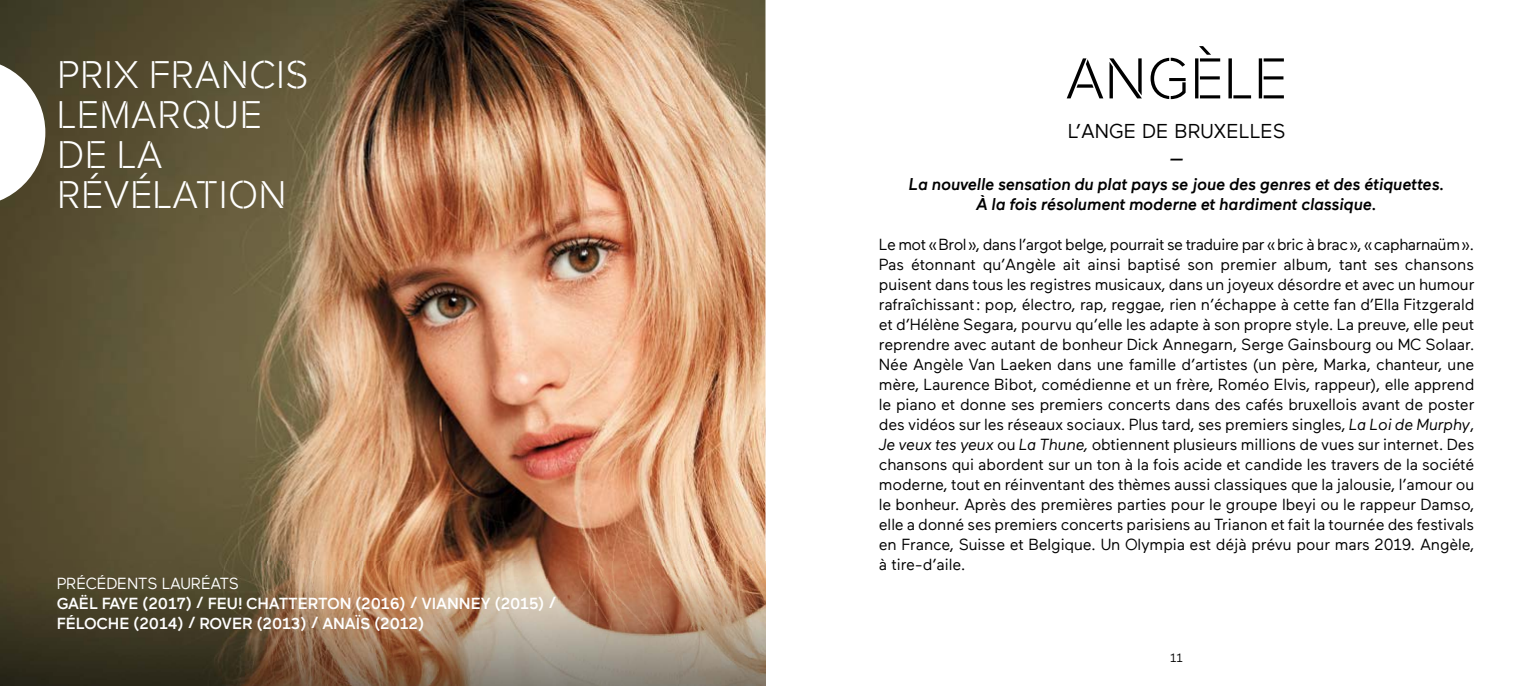
<style>
.page{position:relative;width:1531px;height:686px;background:#fff}
.page>*{position:absolute;margin:0;border:0;box-sizing:border-box;transform-origin:0 0}
.t1{font:60px "Rafale BG";letter-spacing:.01em;color:#000}
.t2{font:40px/40px "Rafale BG";letter-spacing:.01em;color:#fff}
.t3{font:20px "Maax";color:#000}
.t4{font:italic 500 17px/25.6px "Maax";letter-spacing:-.005em;color:#000;text-align:center}
.t5{font:16px/20px "Maax";letter-spacing:-.01em;color:#000;text-align:justify}
.t6{font:500 16px/20px "Maax";letter-spacing:-.01em;color:#fff}
.t7{font:16px "Maax";letter-spacing:-.01em;color:#fff}
.t8{font:12px "Maax";color:#000}
.s1{font-style:italic}
</style>
<div class="page">
<img style="left:0;top:0;width:765px;height:561px">
<svg style="left:0;top:59px;width:45px;height:147px"></svg>
<img style="left:0;top:561px;width:765px;height:125px">
<h2 class="t2" style="left:57px;top:56px;width:253px">PRIX FRANCIS<br>LEMARQUE<br>DE LA<br>RÉVÉLATION</h2>
<p class="t7" style="left:57px;top:575px;width:184px">PRÉCÉDENTS LAURÉATS</p>
<p class="t6" style="left:57px;top:593px;width:501px">GAËL FAYE (2017) / FEU! CHATTERTON (2016) / VIANNEY (2015) /<br>FÉLOCHE (2014) / ROVER (2013) / ANAÏS (2012)</p>
<h1 class="t1" style="left:1066px;top:45px;width:223px">ANGÈLE</h1>
<p class="t3" style="left:1068px;top:121px;width:219px">L’ANGE DE BRUXELLES</p>
<p class="t4" style="left:908px;top:146px;width:538px">—<br>La nouvelle sensation du plat pays se joue des genres et des étiquettes.</p>
<p class="t4" style="left:976px;top:191px;width:402px">À la fois résolument moderne et hardiment classique.</p>
<p class="t5" style="left:879px;top:234px;width:597px">Le mot «Brol», dans l’argot belge, pourrait se traduire par «bric à brac», «capharnaüm».<br>Pas étonnant qu’Angèle ait ainsi baptisé son premier album, tant ses chansons puisent dans tous les registres musicaux, dans un joyeux désordre et avec un humour rafraîchissant: pop, électro, rap, reggae, rien n’échappe à cette fan d’Ella Fitzgerald et d’Hélène Segara, pourvu qu’elle les adapte à son propre style. La preuve, elle peut reprendre avec autant de bonheur Dick Annegarn, Serge Gainsbourg ou MC Solaar.<br>Née Angèle Van Laeken dans une famille d’artistes (un père, Marka, chanteur, une mère, Laurence Bibot, comédienne et un frère, Roméo Elvis, rappeur), elle apprend le piano et donne ses premiers concerts dans des cafés bruxellois avant de poster des vidéos sur les réseaux sociaux. Plus tard, ses premiers singles, <span class="s1">La Loi de Murphy</span>, <span class="s1">Je veux tes yeux</span> ou <span class="s1">La Thune,</span> obtiennent plusieurs millions de vues sur internet. Des chansons qui abordent sur un ton à la fois acide et candide les travers de la société moderne, tout en réinventant des thèmes aussi classiques que la jalousie, l’amour ou le bonheur. Après des premières parties pour le groupe Ibeyi ou le rappeur Damso, elle a donné ses premiers concerts parisiens au Trianon et fait la tournée des festivals en France, Suisse et Belgique. Un Olympia est déjà prévu pour mars 2019. Angèle, à tire-d’aile.</p>
<p class="t8" style="left:1170px;top:652px;width:14px">11</p>
</div>
